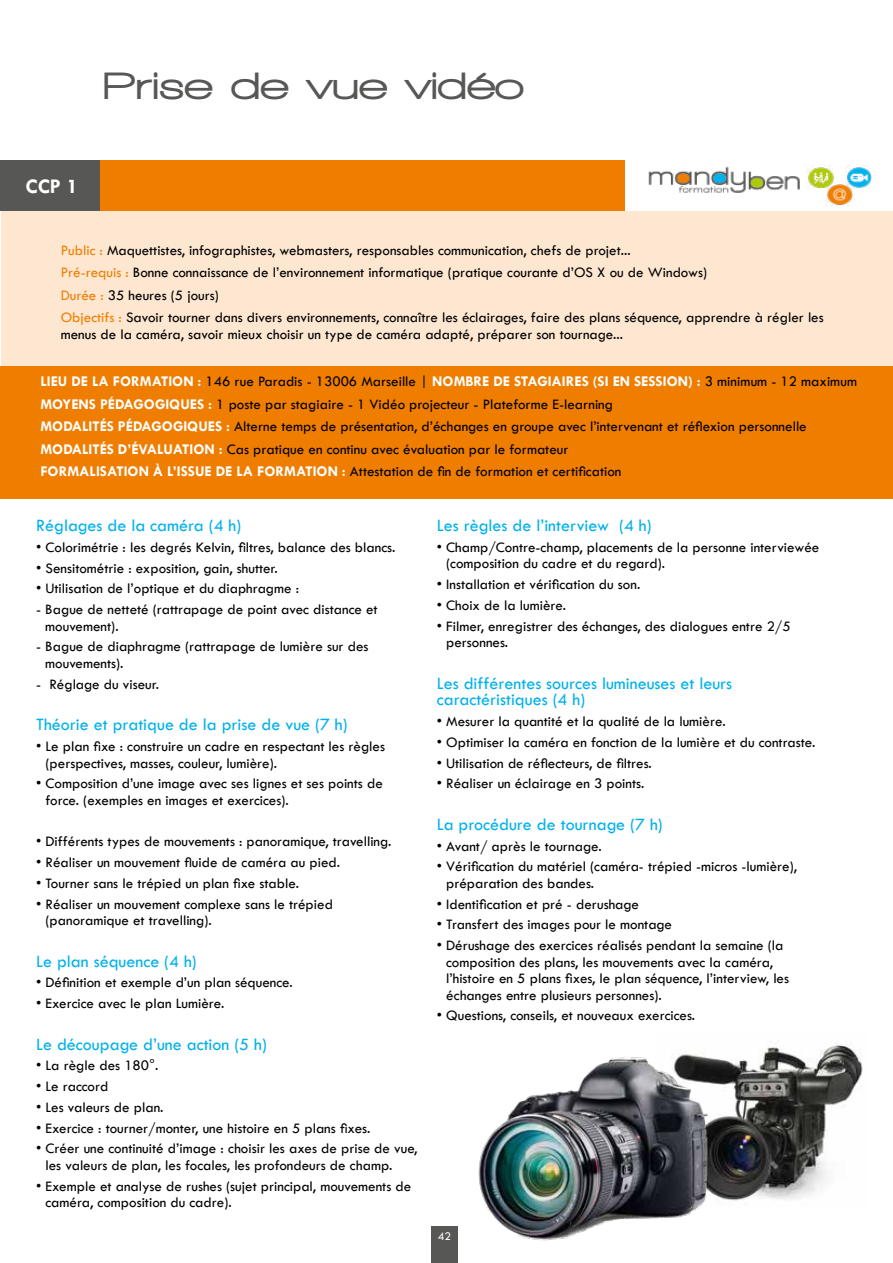
<style>
.page{position:relative;width:893px;height:1263px;background:#fff}
.page>*{position:absolute;margin:0;border:0;box-sizing:border-box;transform-origin:0 0}
.t1{font:900 39px "Walkway Expand";color:#575756}
.t2{font:700 21px "Tw Cen";color:#fff}
.t3{font:18px/16.5px "Tw Cen";color:#00b1eb}
.t4{font:15px/16.5px "Tw Cen";color:#000}
.t5{font:12px "Tw Cen";color:#fff}
.s1{color:#ef7d00}
.s2{font-weight:700;color:#fff}
</style>
<div class="page">
<div style="left:431px;top:1222px;width:26px;height:41px;background:#575756"></div>
<div style="left:0;top:366px;width:893px;height:132px;background:#ef7d00"></div>
<img style="left:648px;top:166px;width:152px;height:27px">
<img style="left:845px;top:165px;width:27px;height:23px">
<img style="left:807px;top:165px;width:27px;height:24px">
<img style="left:827px;top:182px;width:27px;height:25px">
<div style="left:99px;top:160px;width:526px;height:51px;background:#ef7d00"></div>
<div style="left:0;top:160px;width:99px;height:51px;background:#575756"></div>
<div style="left:1px;top:211px;width:892px;height:155px;background:#fee7d1"></div>
<div style="left:36px;top:519px;width:783px;height:707px;background:#fff"></div>
<img style="left:718px;top:1041px;width:145px;height:160px">
<img style="left:478px;top:1054px;width:240px;height:187px">
<h1 class="t1" style="left:103px;top:65px;width:423px">Prise de vue vidéo</h1>
<h2 class="t2" style="left:25px;top:173px;width:54px">CCP 1</h2>
<p class="t4" style="left:61px;top:239px;width:764px;line-height:22.5px"><span class="s1">Public :</span> Maquettistes, infographistes, webmasters, responsables communication, chefs de projet...<br><span class="s1">Pré-requis :</span> Bonne connaissance de l’environnement informatique (pratique courante d’OS X ou de Windows)<br><span class="s1">Durée :</span> 35 heures (5 jours)<br><span class="s1">Objectifs :</span> Savoir tourner dans divers environnements, connaître les éclairages, faire des plans séquence, apprendre à régler les</p>
<p class="t4" style="left:61px;top:326px;width:564px">menus de la caméra, savoir mieux choisir un type de caméra adapté, préparer son tournage...</p>
<p class="t4" style="left:40px;top:370px;width:818px;line-height:22.5px"><span class="s2">LIEU DE LA FORMATION :</span> 146 rue Paradis - 13006 Marseille | <span class="s2">NOMBRE DE STAGIAIRES (SI EN SESSION) :</span> 3 minimum - 12 maximum <span class="s2">MOYENS PÉDAGOGIQUES :</span> 1 poste par stagiaire - 1 Vidéo projecteur - Plateforme E-learning<br><span class="s2">MODALITÉS PÉDAGOGIQUES :</span> Alterne temps de présentation, d’échanges en groupe avec l’intervenant et réflexion personnelle <span class="s2">MODALITÉS D’ÉVALUATION :</span> Cas pratique en continu avec évaluation par le formateur<br><span class="s2">FORMALISATION À L’ISSUE DE LA FORMATION :</span> Attestation de fin de formation et certification</p>
<p class="t3" style="left:36px;top:517px;width:207px">Réglages de la caméra (4 h)</p>
<p class="t4" style="left:36px;top:539px;width:361px">• Colorimétrie : les degrés Kelvin, filtres, balance des blancs.</p>
<p class="t4" style="left:36px;top:560px;width:243px">• Sensitométrie : exposition, gain, shutter.</p>
<p class="t4" style="left:36px;top:580px;width:265px">• Utilisation de l’optique et du diaphragme :</p>
<p class="t4" style="left:45px;top:601px;width:334px;text-indent:-9px">- Bague de netteté (rattrapage de point avec distance et mouvement).</p>
<p class="t4" style="left:45px;top:638px;width:325px;text-indent:-9px">- Bague de diaphragme (rattrapage de lumière sur des mouvements).</p>
<p class="t4" style="left:36px;top:676px;width:124px">- Réglage du viseur.</p>
<p class="t3" style="left:36px;top:716px;width:313px">Théorie et pratique de la prise de vue (7 h)</p>
<p class="t4" style="left:46px;top:738px;width:341px;text-indent:-9px">• Le plan fixe : construire un cadre en respectant les règles (perspectives, masses, couleur, lumière).</p>
<p class="t4" style="left:46px;top:775px;width:339px;text-indent:-9px">• Composition d’une image avec ses lignes et ses points de force. (exemples en images et exercices).</p>
<p class="t4" style="left:36px;top:833px;width:357px">• Différents types de mouvements : panoramique, travelling.</p>
<p class="t4" style="left:36px;top:854px;width:305px">• Réaliser un mouvement fluide de caméra au pied.</p>
<p class="t4" style="left:36px;top:875px;width:264px">• Tourner sans le trépied un plan fixe stable.</p>
<p class="t4" style="left:46px;top:895px;width:289px;text-indent:-9px">• Réaliser un mouvement complexe sans le trépied (panoramique et travelling).</p>
<p class="t3" style="left:36px;top:952px;width:162px">Le plan séquence (4 h)</p>
<p class="t4" style="left:36px;top:974px;width:258px">• Définition et exemple d’un plan séquence.</p>
<p class="t4" style="left:36px;top:995px;width:190px">• Exercice avec le plan Lumière.</p>
<p class="t3" style="left:36px;top:1035px;width:232px">Le découpage d’une action (5 h)</p>
<p class="t4" style="left:36px;top:1057px;width:124px">• La règle des 180°.</p>
<p class="t4" style="left:36px;top:1078px;width:74px">• Le raccord</p>
<p class="t4" style="left:36px;top:1099px;width:129px">• Les valeurs de plan.</p>
<p class="t4" style="left:36px;top:1119px;width:336px">• Exercice : tourner/monter, une histoire en 5 plans fixes.</p>
<p class="t4" style="left:46px;top:1140px;width:373px;text-indent:-9px">• Créer une continuité d’image : choisir les axes de prise de vue, les valeurs de plan, les focales, les profondeurs de champ.</p>
<p class="t4" style="left:46px;top:1177px;width:367px;text-indent:-9px">• Exemple et analyse de rushes (sujet principal, mouvements de caméra, composition du cadre).</p>
<p class="t3" style="left:437px;top:517px;width:216px">Les règles de l’interview (4 h)</p>
<p class="t4" style="left:446px;top:539px;width:375px;text-indent:-9px">• Champ/Contre-champ, placements de la personne interviewée (composition du cadre et du regard).</p>
<p class="t4" style="left:437px;top:576px;width:205px">• Installation et vérification du son.</p>
<p class="t4" style="left:437px;top:597px;width:131px">• Choix de la lumière.</p>
<p class="t4" style="left:446px;top:618px;width:346px;text-indent:-9px">• Filmer, enregistrer des échanges, des dialogues entre 2/5 personnes.</p>
<p class="t3" style="left:437px;top:675px;width:297px">Les différentes sources lumineuses et leurs caractéristiques (4 h)</p>
<p class="t4" style="left:437px;top:713px;width:290px">• Mesurer la quantité et la qualité de la lumière.</p>
<p class="t4" style="left:437px;top:734px;width:380px">• Optimiser la caméra en fonction de la lumière et du contraste.</p>
<p class="t4" style="left:437px;top:754px;width:217px">• Utilisation de réflecteurs, de filtres.</p>
<p class="t4" style="left:437px;top:775px;width:209px">• Réaliser un éclairage en 3 points.</p>
<p class="t3" style="left:437px;top:816px;width:228px">La procédure de tournage (7 h)</p>
<p class="t4" style="left:437px;top:837px;width:166px">• Avant/ après le tournage.</p>
<p class="t4" style="left:446px;top:858px;width:352px;text-indent:-9px">• Vérification du matériel (caméra- trépied -micros -lumière), préparation des bandes.</p>
<p class="t4" style="left:437px;top:895px;width:204px">• Identification et pré - derushage</p>
<p class="t4" style="left:437px;top:916px;width:237px">• Transfert des images pour le montage</p>
<p class="t4" style="left:446px;top:937px;width:344px;text-indent:-9px">• Dérushage des exercices réalisés pendant la semaine (la composition des plans, les mouvements avec la caméra, l’histoire en 5 plans fixes, le plan séquence, l’interview, les échanges entre plusieurs personnes).</p>
<p class="t4" style="left:437px;top:1007px;width:260px">• Questions, conseils, et nouveaux exercices.</p>
<p class="t5" style="left:438px;top:1229px;width:15px">42</p>
</div>
